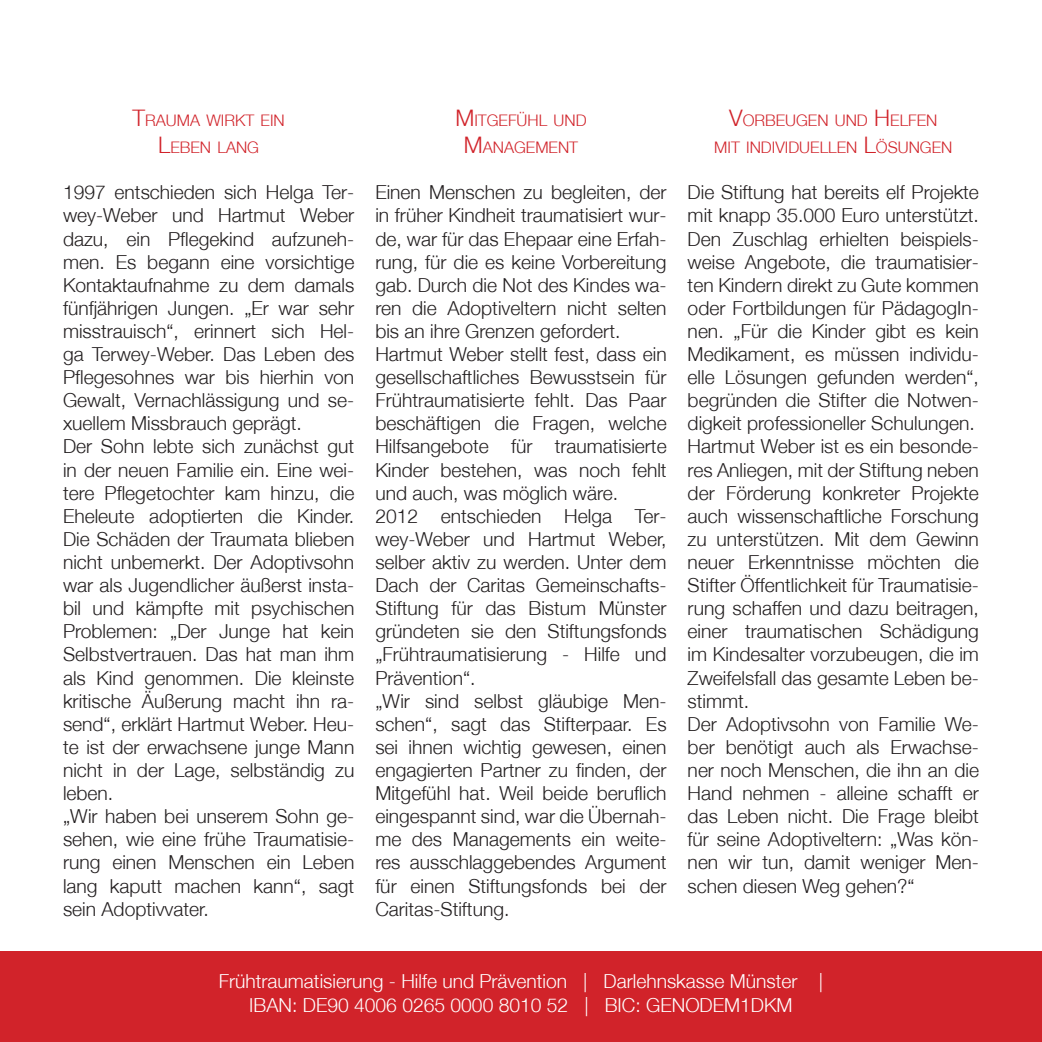
<style>
.page{position:relative;width:1042px;height:1042px;background:#fff}
.page>*{position:absolute;margin:0;border:0;box-sizing:border-box;transform-origin:0 0}
.t1{font:300 19.25px/23.1px "Helvetica Neue";color:#231f20}
.t2{font:300 19.25px/23.1px "Helvetica Neue";color:#fff;text-align:center}
.t3{font:300 15.92px/27.3px "Helvetica Neue";color:#d1232a;text-align:center}
.s1{font-size:22.75px}
</style>
<div class="page">
<div style="left:0;top:951px;width:1042px;height:91px;background:#d1232a"></div>
<p class="t3" style="left:133px;top:106px;width:154px"><span class="s1">T</span>RAUMA WIRKT EIN<br><span class="s1">L</span>EBEN LANG</p>
<p class="t1" style="left:63px;top:180px;width:293px">1997 entschieden sich Helga Ter&shy;wey-Weber und Hartmut Weber dazu, ein Pflegekind aufzuneh&shy;men. Es begann eine vorsichtige<br>Kontaktaufnahme zu dem damals fünfjährigen Jungen. „Er war sehr misstrauisch“, erinnert sich Hel&shy;ga Terwey-Weber. Das Leben des<br>Pflegesohnes war bis hierhin von<br>Gewalt, Vernachlässigung und se&shy;xuellem Missbrauch geprägt.<br>Der Sohn lebte sich zunächst gut in der neuen Familie ein. Eine wei&shy;tere Pflegetochter kam hinzu, die<br>Eheleute adoptierten die Kinder.<br>Die Schäden der Traumata blieben nicht unbemerkt. Der Adoptivsohn war als Jugendlicher äußerst insta&shy;bil und kämpfte mit psychischen<br>Problemen: „Der Junge hat kein<br>Selbstvertrauen. Das hat man ihm als Kind genommen. Die kleinste kritische Äußerung macht ihn ra&shy;send“, erklärt Hartmut Weber. Heu&shy;te ist der erwachsene junge Mann nicht in der Lage, selbständig zu leben.<br>„Wir haben bei unserem Sohn ge&shy;sehen, wie eine frühe Traumatisie&shy;rung einen Menschen ein Leben lang kaputt machen kann“, sagt sein Adoptivvater.</p>
<p class="t3" style="left:455px;top:106px;width:133px"><span class="s1">M</span> ITGEFÜHL UND<br><span class="s1">M</span>ANAGEMENT</p>
<p class="t1" style="left:375px;top:180px;width:293px">Einen Menschen zu begleiten, der in früher Kindheit traumatisiert wur&shy;de, war für das Ehepaar eine Erfah&shy;rung, für die es keine Vorbereitung gab. Durch die Not des Kindes wa&shy;ren die Adoptiveltern nicht selten bis an ihre Grenzen gefordert.<br>Hartmut Weber stellt fest, dass ein gesellschaftliches Bewusstsein für<br>Frühtraumatisierte fehlt. Das Paar beschäftigen die Fragen, welche<br>Hilfsangebote für traumatisierte<br>Kinder bestehen, was noch fehlt und auch, was möglich wäre.<br>2012 entschieden Helga Ter&shy;wey-Weber und Hartmut Weber, selber aktiv zu werden. Unter dem<br>Dach der Caritas Gemeinschafts-<br>Stiftung für das Bistum Münster gründeten sie den Stiftungsfonds „Frühtraumatisierung - Hilfe und<br>Prävention“.<br>„Wir sind selbst gläubige Men&shy;schen“, sagt das Stifterpaar. Es sei ihnen wichtig gewesen, einen engagierten Partner zu finden, der<br>Mitgefühl hat. Weil beide beruflich eingespannt sind, war die Übernah&shy;me des Managements ein weite&shy;res ausschlaggebendes Argument für einen Stiftungsfonds bei der<br>Caritas-Stiftung.</p>
<p class="t3" style="left:714px;top:106px;width:240px"><span class="s1">V</span>ORBEUGEN UND <span class="s1">H</span> ELFEN<br>MIT INDIVIDUELLEN <span class="s1">L</span>ÖSUNGEN</p>
<p class="t1" style="left:687px;top:180px;width:293px">Die Stiftung hat bereits elf Projekte mit knapp 35.000 Euro unterstützt.<br>Den Zuschlag erhielten beispiels&shy;weise Angebote, die traumatisier&shy;ten Kindern direkt zu Gute kommen oder Fortbildungen für PädagogIn&shy;nen. „Für die Kinder gibt es kein Medikament, es müssen individu&shy;elle Lösungen gefunden werden“, begründen die Stifter die Notwen&shy;digkeit professioneller Schulungen.<br>Hartmut Weber ist es ein besonde&shy;res Anliegen, mit der Stiftung neben der Förderung konkreter Projekte auch wissenschaftliche Forschung zu unterstützen. Mit dem Gewinn neuer Erkenntnisse möchten die Stifter Öffentlichkeit für Traumatisie&shy;rung schaffen und dazu beitragen, einer traumatischen Schädigung im Kindesalter vorzubeugen, die im Zweifelsfall das gesamte Leben be&shy;stimmt.<br>Der Adoptivsohn von Familie We&shy;ber benötigt auch als Erwachse&shy;ner noch Menschen, die ihn an die Hand nehmen - alleine schafft er das Leben nicht. Die Frage bleibt für seine Adoptiveltern: „Was kön&shy;nen wir tun, damit weniger Men&shy;schen diesen Weg gehen?“</p>
<p class="t2" style="left:219px;top:969px;width:606px">Frühtraumatisierung - Hilfe und Prävention | Darlehnskasse Münster |<br>IBAN: DE90 4006 0265 0000 8010 52 | BIC: GENODEM1DKM</p>
</div>
